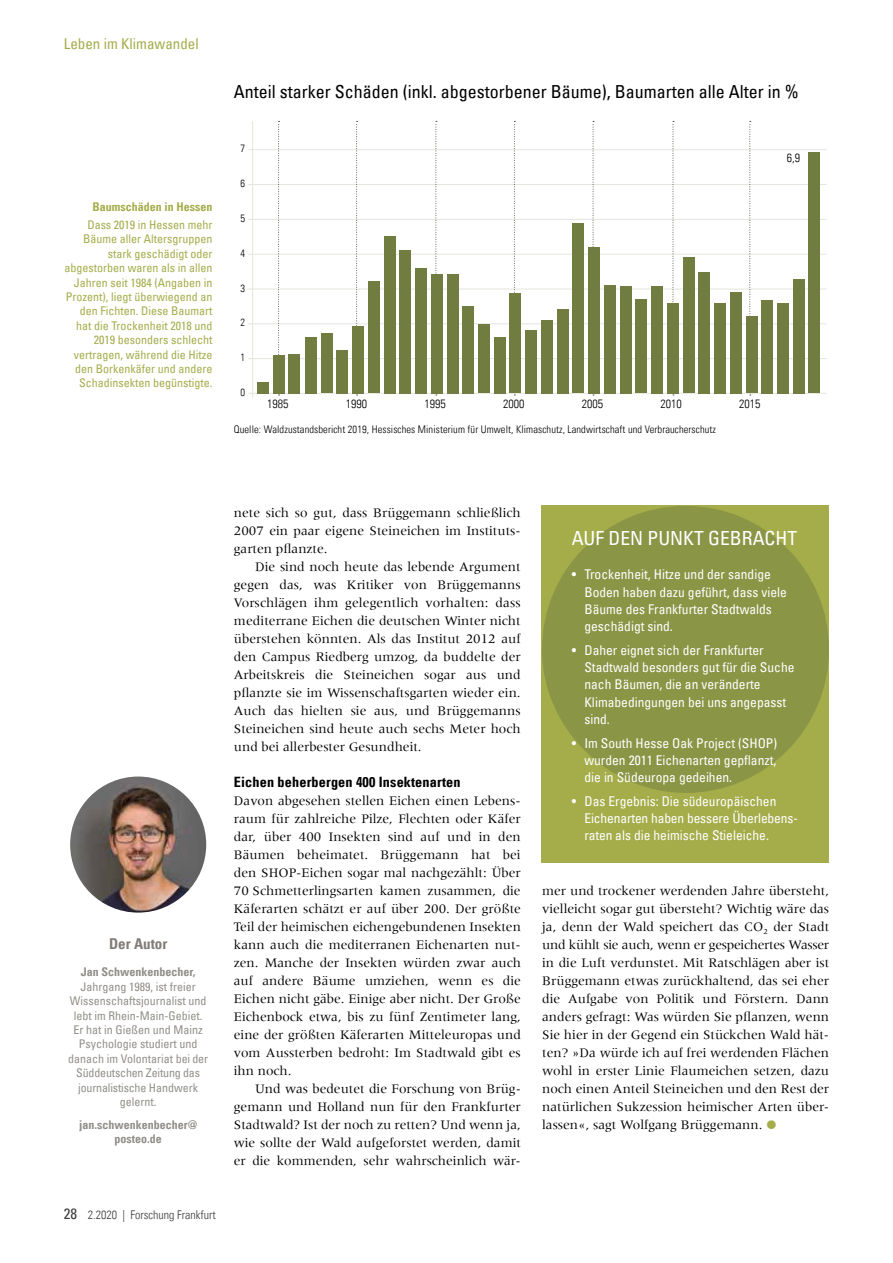
<style>
.page{position:relative;width:893px;height:1263px;background:#fff}
.page>*{position:absolute;margin:0;border:0;box-sizing:border-box;transform-origin:0 0}
.t1{font:condensed 19.5px "Univers Com 57";color:#fff}
.t2{font:condensed 18px "Univers Com 57";color:#000}
.t3{font:condensed 15px "Univers Com 57";color:#a4ad4a}
.t4{font:15px "Univers Com 67 Bold Cond";color:#817d79}
.t5{font:14.25px "Univers Com 67 Bold Cond";letter-spacing:.01em;color:#000}
.t6{font:13.5px/18px "Meridien";color:#000;text-align:justify}
.t7{font:condensed 13.5px/17.2px "Univers Com 57";color:#fff}
.t8{font:condensed 12px/14.4px "Univers Com 57";color:#a4ad4a;text-align:right}
.t9{font:condensed 12px/14.4px "Univers Com 57";color:#928f8a;text-align:center}
.t10{font:12px/14.4px "Univers Com 67 Bold Cond";color:#928f8a;text-align:center}
.t11{font:12px "Univers Com 47 Light Cond";color:#000}
.t12{font:12px "Univers Com 47 Light Cond";color:#3c3c3b}
.t13{font:12px "Univers Com 67 Bold Cond";color:#a4ad4a}
.t14{font:10.5px "Univers Com 47 Light Cond";letter-spacing:.01em;color:#000}
.s1{font-family:"Univers Com 57";font-stretch:condensed;font-size:15px}
</style>
<div class="page">
<hr style="left:248px;top:393px;width:579px;height:1px;background:#e6e4de">
<hr style="left:248px;top:358px;width:579px;height:1px;background:#e6e4de">
<hr style="left:248px;top:323px;width:579px;height:1px;background:#e6e4de">
<hr style="left:248px;top:289px;width:579px;height:1px;background:#e6e4de">
<hr style="left:248px;top:254px;width:579px;height:1px;background:#e6e4de">
<hr style="left:248px;top:219px;width:579px;height:1px;background:#e6e4de">
<hr style="left:248px;top:184px;width:579px;height:1px;background:#e6e4de">
<hr style="left:248px;top:149px;width:579px;height:1px;background:#e6e4de">
<hr style="left:252px;top:121px;width:1px;height:276px;background:#e6e4de">
<svg style="left:749px;top:121px;width:2px;height:275px"></svg>
<svg style="left:673px;top:121px;width:1px;height:275px"></svg>
<svg style="left:593px;top:121px;width:1px;height:275px"></svg>
<svg style="left:514px;top:121px;width:1px;height:275px"></svg>
<svg style="left:436px;top:121px;width:1px;height:275px"></svg>
<svg style="left:356px;top:121px;width:2px;height:275px"></svg>
<svg style="left:278px;top:121px;width:2px;height:275px"></svg>
<div style="left:257px;top:382px;width:12px;height:11px;background:#717d40"></div>
<div style="left:273px;top:355px;width:11px;height:38px;background:#717d40"></div>
<div style="left:288px;top:354px;width:12px;height:39px;background:#717d40"></div>
<div style="left:305px;top:337px;width:12px;height:56px;background:#717d40"></div>
<div style="left:321px;top:333px;width:12px;height:60px;background:#717d40"></div>
<div style="left:337px;top:350px;width:11px;height:43px;background:#717d40"></div>
<div style="left:352px;top:326px;width:12px;height:67px;background:#717d40"></div>
<div style="left:368px;top:282px;width:12px;height:111px;background:#717d40"></div>
<div style="left:384px;top:236px;width:11px;height:157px;background:#717d40"></div>
<div style="left:399px;top:250px;width:12px;height:143px;background:#717d40"></div>
<div style="left:415px;top:268px;width:12px;height:125px;background:#717d40"></div>
<div style="left:431px;top:274px;width:12px;height:119px;background:#717d40"></div>
<div style="left:447px;top:274px;width:11px;height:119px;background:#717d40"></div>
<div style="left:462px;top:306px;width:12px;height:87px;background:#717d40"></div>
<div style="left:478px;top:324px;width:12px;height:69px;background:#717d40"></div>
<div style="left:494px;top:337px;width:12px;height:56px;background:#717d40"></div>
<div style="left:510px;top:293px;width:11px;height:100px;background:#717d40"></div>
<div style="left:525px;top:330px;width:12px;height:63px;background:#717d40"></div>
<div style="left:541px;top:320px;width:12px;height:73px;background:#717d40"></div>
<div style="left:557px;top:309px;width:11px;height:84px;background:#717d40"></div>
<div style="left:573px;top:223px;width:11px;height:170px;background:#717d40"></div>
<div style="left:588px;top:247px;width:12px;height:146px;background:#717d40"></div>
<div style="left:604px;top:285px;width:12px;height:108px;background:#717d40"></div>
<div style="left:620px;top:286px;width:11px;height:107px;background:#717d40"></div>
<div style="left:635px;top:299px;width:12px;height:94px;background:#717d40"></div>
<div style="left:651px;top:286px;width:12px;height:107px;background:#717d40"></div>
<div style="left:667px;top:303px;width:12px;height:90px;background:#717d40"></div>
<div style="left:683px;top:257px;width:11px;height:136px;background:#717d40"></div>
<div style="left:698px;top:272px;width:12px;height:121px;background:#717d40"></div>
<div style="left:714px;top:303px;width:12px;height:90px;background:#717d40"></div>
<div style="left:730px;top:292px;width:12px;height:101px;background:#717d40"></div>
<div style="left:746px;top:316px;width:11px;height:77px;background:#717d40"></div>
<div style="left:761px;top:300px;width:12px;height:93px;background:#717d40"></div>
<div style="left:777px;top:303px;width:12px;height:90px;background:#717d40"></div>
<div style="left:793px;top:279px;width:11px;height:114px;background:#717d40"></div>
<div style="left:809px;top:153px;width:11px;height:240px;background:#717d40"></div>
<div style="left:542px;top:506px;width:287px;height:357px;background:#a4ad4a"></div>
<div style="left:542px;top:506px;width:287px;height:287px;background:#8a9545;border-radius:50%"></div>
<img style="left:70px;top:776px;width:136px;height:136px;border-radius:68px">
<p class="t3" style="left:64px;top:34px;width:136px">Leben im Klimawandel</p>
<p class="t13" style="left:93px;top:199px;width:121px">Baumschäden in Hessen</p>
<p class="t8" style="left:65px;top:217px;width:149px">Dass 2019 in Hessen mehr<br>Bäume aller Altersgruppen stark geschädigt oder abgestorben waren als in allen<br>Jahren seit 1984 (Angaben in<br>Prozent), liegt überwiegend an den Fichten. Diese Baumart hat die Trockenheit 2018 und<br>2019 besonders schlecht vertragen, während die Hitze den Borkenkäfer und andere<br>Schadinsekten begünstigte.</p>
<h2 class="t2" style="left:234px;top:80px;width:566px">Anteil starker Schäden (inkl. abgestorbener Bäume), Baumarten alle Alter in %</h2>
<p class="t14" style="left:240px;top:142px;width:6px">7</p>
<p class="t14" style="left:240px;top:177px;width:6px">6</p>
<p class="t14" style="left:240px;top:212px;width:6px">5</p>
<p class="t14" style="left:240px;top:247px;width:6px">4</p>
<p class="t14" style="left:240px;top:282px;width:6px">3</p>
<p class="t14" style="left:240px;top:316px;width:6px">2</p>
<p class="t14" style="left:240px;top:351px;width:6px">1</p>
<p class="t14" style="left:240px;top:386px;width:6px">0</p>
<p class="t11" style="left:267px;top:396px;width:23px">1985</p>
<p class="t11" style="left:346px;top:396px;width:23px">1990</p>
<p class="t11" style="left:424px;top:396px;width:23px">1995</p>
<p class="t11" style="left:503px;top:396px;width:23px">2000</p>
<p class="t11" style="left:582px;top:396px;width:23px">2005</p>
<p class="t11" style="left:660px;top:396px;width:23px">2010</p>
<p class="t11" style="left:739px;top:396px;width:23px">2015</p>
<p class="t14" style="left:234px;top:423px;width:484px">Quelle: Waldzustandsbericht 2019, Hessisches Ministerium für Umwelt, Klimaschutz, Landwirtschaft und Verbraucherschutz</p>
<p class="t11" style="left:787px;top:151px;width:15px">6,9</p>
<p class="t4" style="left:109px;top:935px;width:60px">Der Autor</p>
<p class="t10" style="left:81px;top:965px;width:116px">Jan Schwenkenbecher,</p>
<p class="t9" style="left:68px;top:979px;width:141px">Jahrgang 1989, ist freier<br>Wissenschaftsjournalist und lebt im Rhein-Main-Gebiet.<br>Er hat in Gießen und Mainz<br>Psychologie studiert und danach im Volontariat bei der<br>Süddeutschen Zeitung das journalistische Handwerk gelernt.</p>
<p class="t10" style="left:79px;top:1117px;width:120px">jan.schwenkenbecher@ posteo.de</p>
<p class="t12" style="left:64px;top:1208px;width:153px"><span class="s1">28</span> 2.2020 | Forschung Frankfurt</p>
<p class="t6" style="left:234px;top:504px;width:288px">nete sich so gut, dass Brüggemann schließlich 2007 ein paar eigene Steineichen im Instituts&shy;garten pflanzte.</p>
<p class="t6" style="left:234px;top:558px;width:288px;text-indent:21px">Die sind noch heute das lebende Argument gegen das, was Kritiker von Brüggemanns Vorschlägen ihm gelegentlich vorhalten: dass mediterrane Eichen die deutschen Winter nicht überstehen könnten. Als das Institut 2012 auf den Campus Riedberg umzog, da buddelte der Arbeitskreis die Steineichen sogar aus und pflanzte sie im Wissenschaftsgarten wieder ein.<br>Auch das hielten sie aus, und Brüggemanns Steineichen sind heute auch sechs Meter hoch und bei allerbester Gesundheit.</p>
<p class="t5" style="left:234px;top:773px;width:228px">Eichen beherbergen 400 Insektenarten</p>
<p class="t6" style="left:234px;top:792px;width:289px">Davon abgesehen stellen Eichen einen Lebens&shy;raum für zahlreiche Pilze, Flechten oder Käfer dar, über 400 Insekten sind auf und in den Bäumen beheimatet. Brüggemann hat bei den SHOP-Eichen sogar mal nachgezählt: Über 70 Schmetterlingsarten kamen zusammen, die Käferarten schätzt er auf über 200. Der größte Teil der heimischen eichengebundenen Insekten kann auch die mediterranen Eichenarten nut&shy;zen. Manche der Insekten würden zwar auch auf andere Bäume umziehen, wenn es die Eichen nicht gäbe. Einige aber nicht. Der Große Eichenbock etwa, bis zu fünf Zentimeter lang, eine der größten Käferarten Mitteleuropas und vom Aussterben bedroht: Im Stadtwald gibt es ihn noch.</p>
<p class="t6" style="left:234px;top:1080px;width:289px;text-indent:21px">Und was bedeutet die Forschung von Brüg&shy;gemann und Holland nun für den Frankfurter Stadtwald? Ist der noch zu retten? Und wenn ja, wie sollte der Wald aufgeforstet werden, damit er die kommenden, sehr wahrscheinlich wär-</p>
<h1 class="t1" style="left:572px;top:526px;width:227px">AUF DEN PUNKT GEBRACHT</h1>
<p class="t7" style="left:584px;top:566px;width:204px;text-indent:-13px">• Trockenheit, Hitze und der sandige<br>Boden haben dazu geführt, dass viele<br>Bäume des Frankfurter Stadtwalds geschädigt sind.</p>
<p class="t7" style="left:584px;top:641px;width:211px;text-indent:-13px">• Daher eignet sich der Frankfurter<br>Stadtwald besonders gut für die Suche nach Bäumen, die an veränderte<br>Klimabedingungen bei uns angepasst sind.</p>
<p class="t7" style="left:584px;top:734px;width:194px;text-align:justify;text-indent:-13px">• Im South Hesse Oak Project (SHOP) wurden 2011 Eichenarten gepflanzt, die in Südeuropa gedeihen.</p>
<p class="t7" style="left:584px;top:792px;width:215px;text-indent:-13px">• Das Ergebnis: Die südeuropäischen<br>Eichenarten haben bessere Überlebens&shy;raten als die heimische Stieleiche.</p>
<p class="t6" style="left:542px;top:882px;width:289px">mer und trockener werdenden Jahre übersteht, vielleicht sogar gut übersteht? Wichtig wäre das ja, denn der Wald speichert das CO<sub>2</sub> der Stadt und kühlt sie auch, wenn er gespeichertes Wasser in die Luft verdunstet. Mit Ratschlägen aber ist Brüggemann etwas zurückhaltend, das sei eher die Aufgabe von Politik und Förstern. Dann anders gefragt: Was würden Sie pflanzen, wenn Sie hier in der Gegend ein Stückchen Wald hät&shy;ten? »Da würde ich auf frei werdenden Flächen wohl in erster Linie Flaumeichen setzen, dazu noch einen Anteil Steineichen und den Rest der natürlichen Sukzession heimischer Arten über&shy;lassen«, sagt Wolfgang Brüggemann.</p>
</div>
